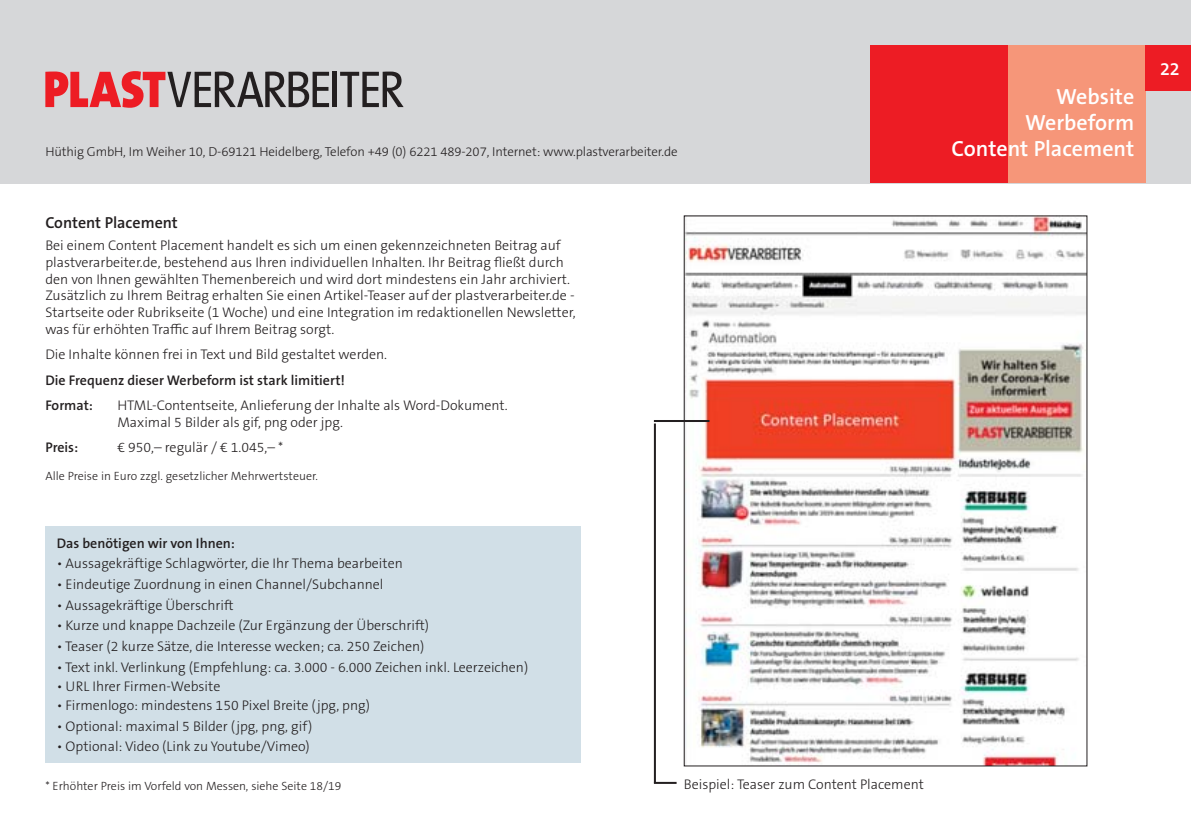
<style>
.page{position:relative;width:1191px;height:840px;background:#fff}
.page>*{position:absolute;margin:0;border:0;box-sizing:border-box;transform-origin:0 0}
.t1{font:600 22px/26px "The Sans Os F";color:#fff;text-align:right}
.t2{font:600 18px "The Sans Os F";color:#fff}
.t3{font:600 16px "The Sans Os F";color:#231f20}
.t4{font:300 14px/16.8px "The Sans Os F";color:#231f20}
.t5{font:600 14px/25.4px "The Sans Os F";color:#231f20}
.t6{font:300 13px "The Sans Os F";letter-spacing:-.01em;color:#231f20}
.t7{font:300 12px "The Sans Os F";color:#231f20}
</style>
<div class="page">
<div style="left:0;top:0;width:1191px;height:183px;background:#d6d7d9"></div>
<svg style="left:45px;top:71px;width:284px;height:37px"></svg>
<hr style="left:333px;top:72px;width:4px;height:35px;background:#231f20">
<svg style="left:340px;top:71px;width:63px;height:36px"></svg>
<div style="left:1008px;top:45px;width:137px;height:138px;background:#f69679"></div>
<div style="left:870px;top:45px;width:138px;height:138px;background:#ed1c24"></div>
<div style="left:1145px;top:45px;width:46px;height:46px;background:#ed1c24"></div>
<div style="left:45px;top:525px;width:536px;height:237px;background:#d1dfe7"></div>
<img style="left:686px;top:217px;width:399px;height:546px">
<hr style="left:654px;top:420px;width:55px;height:2px;background:#231f20">
<hr style="left:654px;top:423px;width:2px;height:359px;background:#231f20">
<hr style="left:654px;top:781px;width:22px;height:2px;background:#231f20">
<p class="t6" style="left:45px;top:145px;width:634px">Hüthig GmbH, Im Weiher 10, D-69121 Heidelberg, Telefon +49 (0) 6221 489-207, Internet: www.plastverarbeiter.de</p>
<p class="t3" style="left:45px;top:214px;width:134px">Content Placement</p>
<p class="t4" style="left:45px;top:237px;width:532px">Bei einem Content Placement handelt es sich um einen gekennzeichneten Beitrag auf plastverarbeiter.de, bestehend aus Ihren individuellen Inhalten. Ihr Beitrag fließt durch den von Ihnen gewählten Themenbereich und wird dort mindestens ein Jahr archiviert.<br>Zusätzlich zu Ihrem Beitrag erhalten Sie einen Artikel-Teaser auf der plastverarbeiter.de - Startseite oder Rubrikseite (1 Woche) und eine Integration im redaktionellen Newsletter, was für erhöhten Traffic auf Ihrem Beitrag sorgt.</p>
<p class="t4" style="left:45px;top:347px;width:343px">Die Inhalte können frei in Text und Bild gestaltet werden.</p>
<p class="t5" style="left:45px;top:368px;width:301px">Die Frequenz dieser Werbeform ist stark limitiert!<br>Format:</p>
<p class="t4" style="left:117px;top:397px;width:392px">HTML-Contentseite, Anlieferung der Inhalte als Word-Dokument.<br>Maximal 5 Bilder als gif, png oder jpg.</p>
<p class="t5" style="left:45px;top:435px;width:34px">Preis:</p>
<p class="t4" style="left:117px;top:439px;width:167px">€ 950,– regulär / € 1.045,– *</p>
<p class="t7" style="left:45px;top:469px;width:274px">Alle Preise in Euro zzgl. gesetzlicher Mehrwertsteuer.</p>
<p class="t5" style="left:57px;top:530px;width:180px">Das benötigen wir von Ihnen:</p>
<p class="t4" style="left:57px;top:555px;width:348px">• Aussagekräftige Schlagwörter, die Ihr Thema bearbeiten</p>
<p class="t4" style="left:57px;top:576px;width:328px">• Eindeutige Zuordnung in einen Channel/Subchannel</p>
<p class="t4" style="left:57px;top:596px;width:178px">• Aussagekräftige Überschrift</p>
<p class="t4" style="left:57px;top:617px;width:374px">• Kurze und knappe Dachzeile (Zur Ergänzung der Überschrift)</p>
<p class="t4" style="left:57px;top:638px;width:369px">• Teaser (2 kurze Sätze, die Interesse wecken; ca. 250 Zeichen)</p>
<p class="t4" style="left:57px;top:658px;width:473px">• Text inkl. Verlinkung (Empfehlung: ca. 3.000 - 6.000 Zeichen inkl. Leerzeichen)</p>
<p class="t4" style="left:57px;top:678px;width:165px">• URL Ihrer Firmen-Website</p>
<p class="t4" style="left:57px;top:697px;width:315px">• Firmenlogo: mindestens 150 Pixel Breite (jpg, png)</p>
<p class="t4" style="left:57px;top:717px;width:257px">• Optional: maximal 5 Bilder (jpg, png, gif)</p>
<p class="t4" style="left:57px;top:738px;width:254px">• Optional: Video (Link zu Youtube/Vimeo)</p>
<p class="t7" style="left:45px;top:779px;width:297px">* Erhöhter Preis im Vorfeld von Messen, siehe Seite 18/19</p>
<p class="t4" style="left:684px;top:776px;width:241px">Beispiel: Teaser zum Content Placement</p>
<h1 class="t1" style="left:951px;top:84px;width:184px">Website<br>Werbeform<br>Content Placement</h1>
<p class="t2" style="left:1160px;top:60px;width:21px">22</p>
</div>
